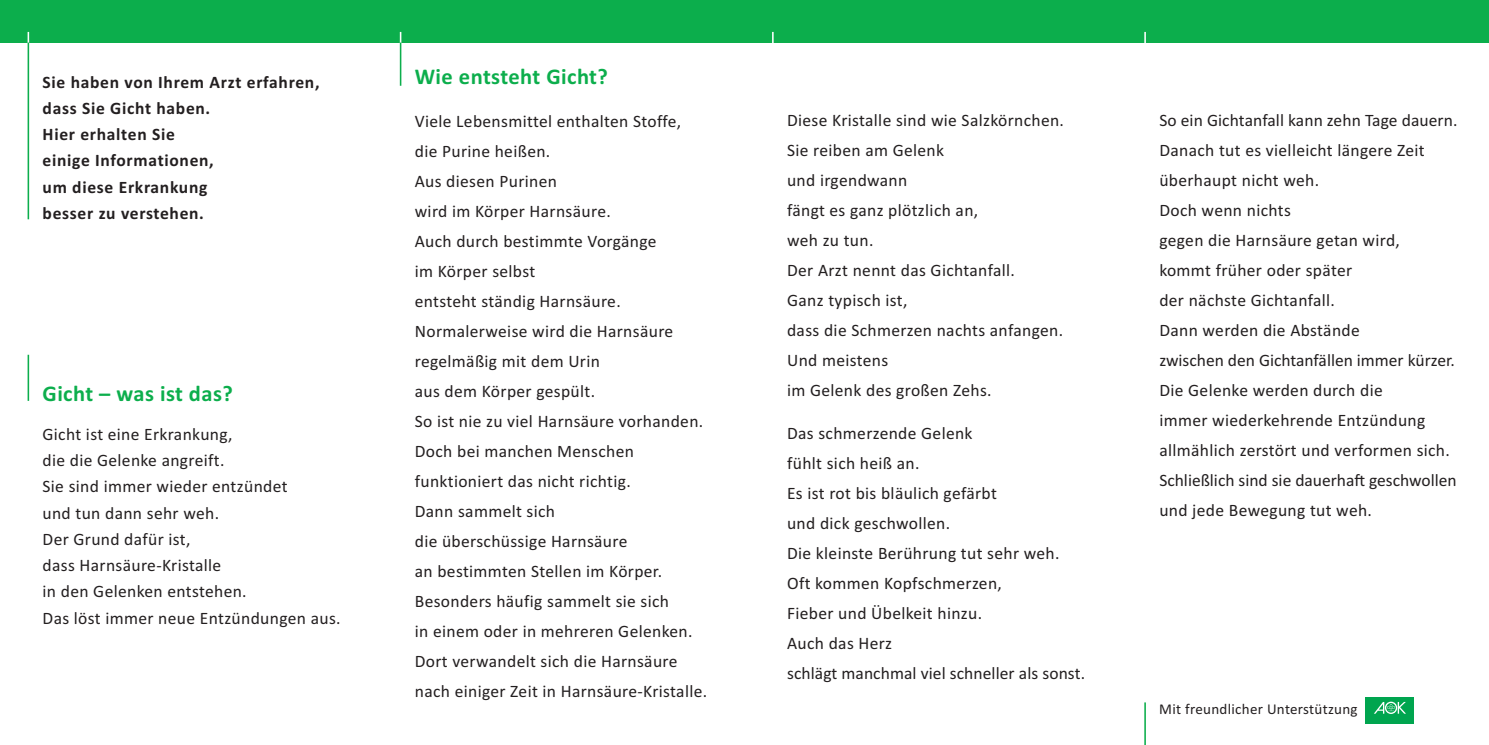
<style>
.page{position:relative;width:1489px;height:745px;background:#fff}
.page>*{position:absolute;margin:0;border:0;box-sizing:border-box;transform-origin:0 0}
.t1{font:700 22.5px "Calibri";letter-spacing:.02em;color:#0cae4c}
.t2{font:17.5px/30px "Calibri";letter-spacing:.02em;color:#231f20}
.t3{font:700 17.5px/26.2px "Calibri";letter-spacing:.04em;color:#231f20}
.t4{font:15px "Calibri";letter-spacing:.02em;color:#231f20}
</style>
<div class="page">
<div style="left:0;top:0;width:1488px;height:43px;background:#0cae4c"></div>
<hr style="left:28px;top:43px;width:1px;height:176px;background:#0cae4c">
<hr style="left:28px;top:354px;width:1px;height:46px;background:#0cae4c">
<hr style="left:400px;top:43px;width:1px;height:43px;background:#0cae4c">
<hr style="left:1144px;top:702px;width:1px;height:42px;background:#0cae4c">
<div style="left:1365px;top:696px;width:49px;height:27px;background:#00a54f"></div>
<svg style="left:1374px;top:701px;width:31px;height:12px"></svg>
<p class="t3" style="left:43px;top:68px;width:278px">Sie haben von Ihrem Arzt erfahren, dass Sie Gicht haben.<br>Hier erhalten Sie<br>einige Informationen,<br>um diese Erkrankung<br>besser zu verstehen.</p>
<p class="t1" style="left:415px;top:63px;width:195px">Wie entsteht Gicht?</p>
<p class="t2" style="left:415px;top:106px;width:294px">Viele Lebensmittel enthalten Stoffe, die Purine heißen.<br>Aus diesen Purinen<br>wird im Körper Harnsäure.<br>Auch durch bestimmte Vorgänge<br>im Körper selbst<br>entsteht ständig Harnsäure.<br>Normalerweise wird die Harnsäure regelmäßig mit dem Urin<br>aus dem Körper gespült.<br>So ist nie zu viel Harnsäure vorhanden.<br>Doch bei manchen Menschen funktioniert das nicht richtig.<br>Dann sammelt sich<br>die überschüssige Harnsäure<br>an bestimmten Stellen im Körper.<br>Besonders häufig sammelt sie sich<br>in einem oder in mehreren Gelenken.<br>Dort verwandelt sich die Harnsäure nach einiger Zeit in Harnsäure-Kristalle.</p>
<p class="t1" style="left:43px;top:380px;width:192px">Gicht – was ist das?</p>
<p class="t2" style="left:43px;top:420px;width:299px;line-height:26.2px">Gicht ist eine Erkrankung,<br>die die Gelenke angreift.<br>Sie sind immer wieder entzündet<br>und tun dann sehr weh.<br>Der Grund dafür ist,<br>dass Harnsäure-Kristalle<br>in den Gelenken entstehen.<br>Das löst immer neue Entzündungen aus.</p>
<p class="t2" style="left:787px;top:105px;width:278px">Diese Kristalle sind wie Salzkörnchen.<br>Sie reiben am Gelenk<br>und irgendwann<br>fängt es ganz plötzlich an,<br>weh zu tun.<br>Der Arzt nennt das Gichtanfall.<br>Ganz typisch ist,<br>dass die Schmerzen nachts anfangen.<br>Und meistens<br>im Gelenk des großen Zehs.</p>
<p class="t2" style="left:787px;top:417px;width:299px">Das schmerzende Gelenk<br>fühlt sich heiß an.<br>Es ist rot bis bläulich gefärbt<br>und dick geschwollen.<br>Die kleinste Berührung tut sehr weh.<br>Oft kommen Kopfschmerzen,<br>Fieber und Übelkeit hinzu.<br>Auch das Herz<br>schlägt manchmal viel schneller als sonst.</p>
<p class="t2" style="left:1159px;top:105px;width:300px">So ein Gichtanfall kann zehn Tage dauern.<br>Danach tut es vielleicht längere Zeit überhaupt nicht weh.<br>Doch wenn nichts<br>gegen die Harnsäure getan wird,<br>kommt früher oder später<br>der nächste Gichtanfall.<br>Dann werden die Abstände<br>zwischen den Gichtanfällen immer kürzer.<br>Die Gelenke werden durch die<br>immer wiederkehrende Entzündung allmählich zerstört und verformen sich.<br>Schließlich sind sie dauerhaft geschwollen und jede Bewegung tut weh.</p>
<p class="t4" style="left:1159px;top:699px;width:200px">Mit freundlicher Unterstützung</p>
</div>
